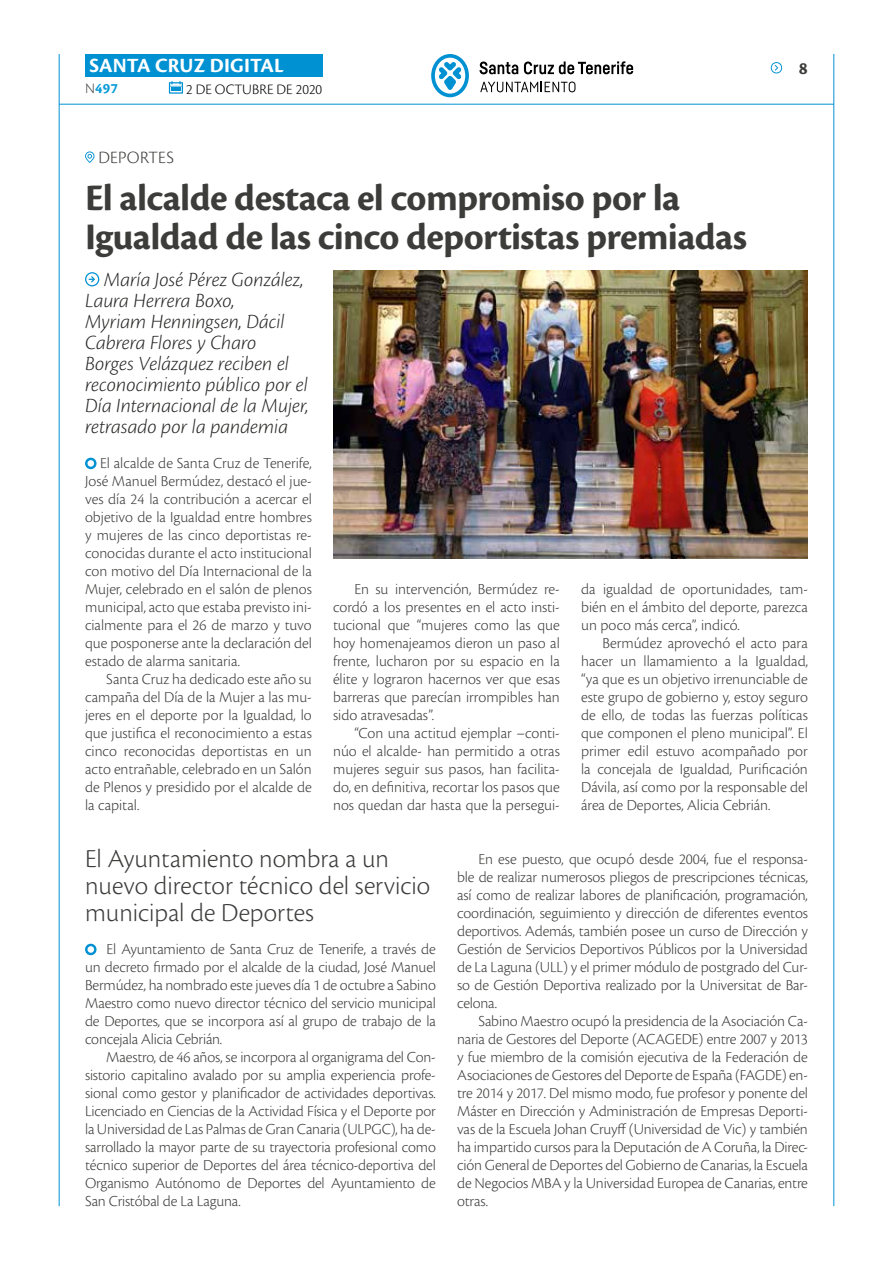
<style>
.page{position:relative;width:893px;height:1263px;background:#fff}
.page>*{position:absolute;margin:0;border:0;box-sizing:border-box;transform-origin:0 0}
.t1{font:700 39px/39px "Cronos Pro";letter-spacing:-.015em;color:#3c3c3b}
.t2{font:300 27px/27px "Cronos Pro";color:#3c3c3b}
.t3{font:italic 300 21px/21px "Cronos Pro";letter-spacing:-.005em;color:#282827}
.t4{font:700 21px "Cronos Pro";letter-spacing:.005em;color:#fff}
.t5{font:300 18px "Cronos Pro";letter-spacing:.015em;color:#3c3c3b}
.t6{font:700 18px "Cronos Pro";color:#3c3c3b}
.t7{font:300 15.9px/18px "Cronos Pro";letter-spacing:-.005em;color:#3c3c3b;text-align:justify}
.t8{font:300 15px "Cronos Pro";color:#000}
.t9{font:700 15px "Cronos Pro";color:#079bd8}
.s1{font-weight:300;color:#3c3c3b}
</style>
<div class="page">
<hr style="left:59px;top:104px;width:775px;height:1px;background:#0091d3">
<div style="left:85px;top:54px;width:238px;height:23px;background:#0091d3"></div>
<svg style="left:169px;top:81px;width:14px;height:13px"></svg>
<hr style="left:59px;top:54px;width:1px;height:1152px;background:#0091d3">
<hr style="left:833px;top:54px;width:1px;height:1152px;background:#0091d3">
<svg style="left:771px;top:62px;width:12px;height:11px"></svg>
<svg style="left:431px;top:54px;width:38px;height:43px"></svg>
<svg style="left:480px;top:62px;width:38px;height:12px"></svg>
<svg style="left:524px;top:61px;width:109px;height:13px"></svg>
<svg style="left:480px;top:82px;width:95px;height:10px"></svg>
<svg style="left:85px;top:457px;width:12px;height:13px"></svg>
<img style="left:333px;top:270px;width:475px;height:288px">
<svg style="left:85px;top:272px;width:14px;height:14px"></svg>
<svg style="left:85px;top:151px;width:9px;height:12px"></svg>
<svg style="left:85px;top:943px;width:12px;height:13px"></svg>
<h3 class="t4" style="left:89px;top:53px;width:196px">SANTA CRUZ DIGITAL</h3>
<p class="t9" style="left:85px;top:80px;width:34px"><span class="s1">N</span>497</p>
<p class="t8" style="left:186px;top:80px;width:138px">2 DE OCTUBRE DE 2020</p>
<p class="t5" style="left:98px;top:147px;width:77px">DEPORTES</p>
<h1 class="t1" style="left:85px;top:179px;width:664px">El alcalde destaca el compromiso por la<br>Igualdad de las cinco deportistas premiadas</h1>
<h3 class="t3" style="left:85px;top:269px;width:225px;text-indent:19px">María José Pérez González,<br>Laura Herrera Boxo,<br>Myriam Henningsen, Dácil<br>Cabrera Flores y Charo<br>Borges Velázquez reciben el reconocimiento público por el<br>Día Internacional de la Mujer, retrasado por la pandemia</h3>
<p class="t6" style="left:799px;top:58px;width:10px">8</p>
<p class="t7" style="left:85px;top:454px;width:228px;text-indent:15px">El alcalde de Santa Cruz de Tenerife, José Manuel Bermúdez, destacó el jue&shy;ves día 24 la contribución a acercar el objetivo de la Igualdad entre hombres y mujeres de las cinco deportistas re&shy;conocidas durante el acto institucional con motivo del Día Internacional de la Mujer, celebrado en el salón de plenos municipal, acto que estaba previsto ini&shy;cialmente para el 26 de marzo y tuvo que posponerse ante la declaración del estado de alarma sanitaria.</p>
<p class="t7" style="left:85px;top:670px;width:228px;text-indent:21px">Santa Cruz ha dedicado este año su campaña del Día de la Mujer a las mu&shy;jeres en el deporte por la Igualdad, lo que justifica el reconocimiento a estas cinco reconocidas deportistas en un acto entrañable, celebrado en un Salón de Plenos y presidido por el alcalde de la capital.</p>
<p class="t7" style="left:333px;top:580px;width:228px;text-indent:21px">En su intervención, Bermúdez re&shy;cordó a los presentes en el acto insti&shy;tucional que “mujeres como las que hoy homenajeamos dieron un paso al frente, lucharon por su espacio en la élite y lograron hacernos ver que esas barreras que parecían irrompibles han sido atravesadas”.</p>
<p class="t7" style="left:333px;top:724px;width:228px;text-indent:21px">“Con una actitud ejemplar –conti&shy;núo el alcalde- han permitido a otras mujeres seguir sus pasos, han facilita&shy;do, en definitiva, recortar los pasos que nos quedan dar hasta que la persegui-</p>
<p class="t7" style="left:581px;top:580px;width:228px">da igualdad de oportunidades, tam&shy;bién en el ámbito del deporte, parezca un poco más cerca”, indicó.</p>
<p class="t7" style="left:581px;top:634px;width:228px;text-indent:21px">Bermúdez aprovechó el acto para hacer un llamamiento a la Igualdad, “ya que es un objetivo irrenunciable de este grupo de gobierno y, estoy seguro de ello, de todas las fuerzas políticas que componen el pleno municipal”. El primer edil estuvo acompañado por la concejala de Igualdad, Purificación Dávila, así como por la responsable del área de Deportes, Alicia Cebrián.</p>
<h2 class="t2" style="left:85px;top:845px;width:347px">El Ayuntamiento nombra a un nuevo director técnico del servicio municipal de Deportes</h2>
<p class="t7" style="left:457px;top:850px;width:352px;text-indent:21px">En ese puesto, que ocupó desde 2004, fue el responsa&shy;ble de realizar numerosos pliegos de prescripciones técnicas, así como de realizar labores de planificación, programación, coordinación, seguimiento y dirección de diferentes eventos deportivos. Además, también posee un curso de Dirección y Gestión de Servicios Deportivos Públicos por la Universidad de La Laguna (ULL) y el primer módulo de postgrado del Cur&shy;so de Gestión Deportiva realizado por la Universitat de Bar&shy;celona.</p>
<p class="t7" style="left:457px;top:1012px;width:352px;text-indent:21px">Sabino Maestro ocupó la presidencia de la Asociación Ca&shy;naria de Gestores del Deporte (ACAGEDE) entre 2007 y 2013 y fue miembro de la comisión ejecutiva de la Federación de Asociaciones de Gestores del Deporte de España (FAGDE) en&shy;tre 2014 y 2017. Del mismo modo, fue profesor y ponente del Máster en Dirección y Administración de Empresas Deporti&shy;vas de la Escuela Johan Cruyff (Universidad de Vic) y también ha impartido cursos para la Deputación de A Coruña, la Direc&shy;ción General de Deportes del Gobierno de Canarias, la Escuela de Negocios MBA y la Universidad Europea de Canarias, entre otras.</p>
<p class="t7" style="left:85px;top:940px;width:352px;text-indent:22px">El Ayuntamiento de Santa Cruz de Tenerife, a través de un decreto firmado por el alcalde de la ciudad, José Manuel Bermúdez, ha nombrado este jueves día 1 de octubre a Sabino Maestro como nuevo director técnico del servicio municipal de Deportes, que se incorpora así al grupo de trabajo de la concejala Alicia Cebrián.</p>
<p class="t7" style="left:85px;top:1048px;width:352px;text-indent:21px">Maestro, de 46 años, se incorpora al organigrama del Con&shy;sistorio capitalino avalado por su amplia experiencia profe&shy;sional como gestor y planificador de actividades deportivas.<br>Licenciado en Ciencias de la Actividad Física y el Deporte por la Universidad de Las Palmas de Gran Canaria (ULPGC), ha de&shy;sarrollado la mayor parte de su trayectoria profesional como técnico superior de Deportes del área técnico-deportiva del Organismo Autónomo de Deportes del Ayuntamiento de San Cristóbal de La Laguna.</p>
</div>
